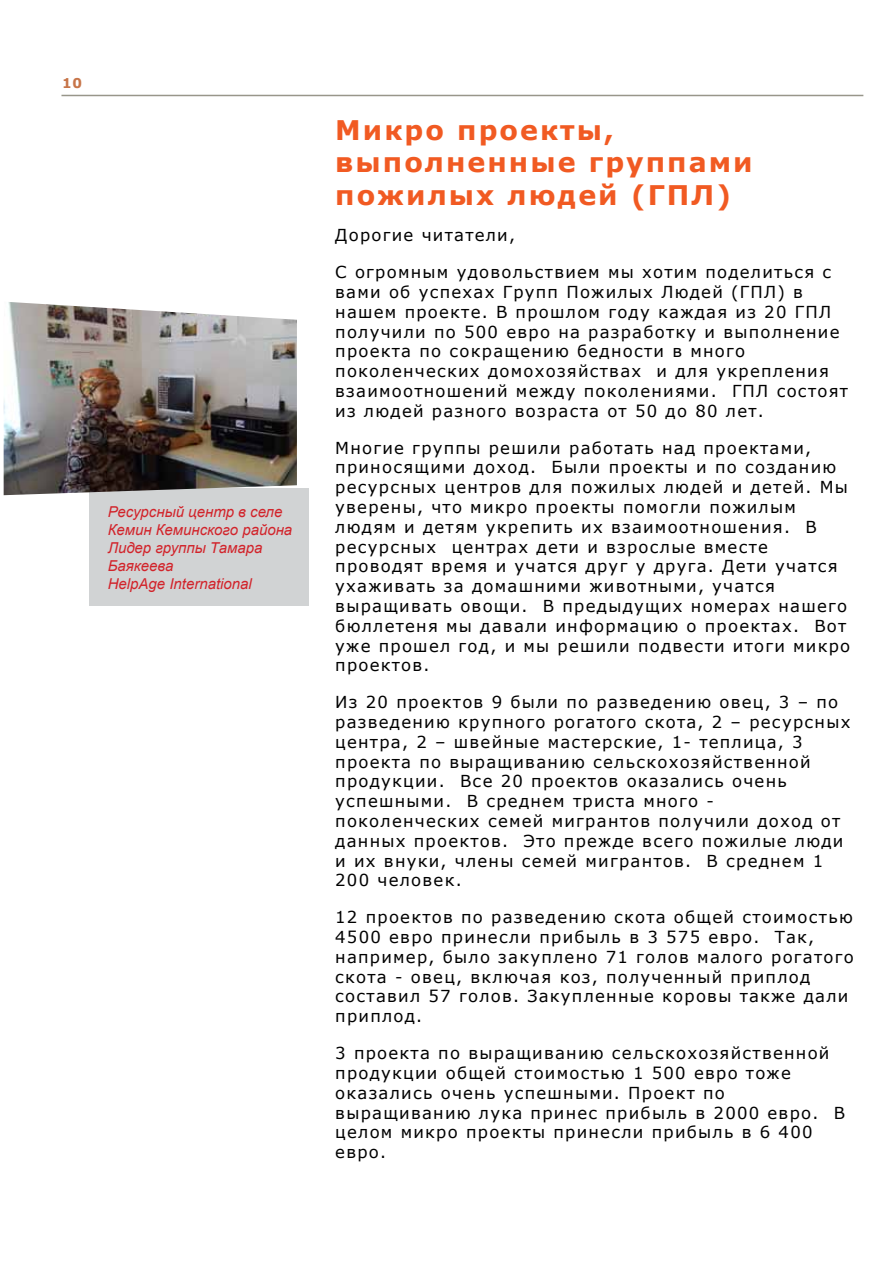
<style>
.page{position:relative;width:893px;height:1263px;background:#fff}
.page>*{position:absolute;margin:0;border:0;box-sizing:border-box;transform-origin:0 0}
.t1{font:700 27px/32.4px "Verdana";letter-spacing:.075em;color:#f15a22}
.t2{font:16.5px/19.8px "Verdana";letter-spacing:.075em;color:#000}
.t3{font:italic 15px/18px "Arial";color:#d2232a}
.t4{font:700 13.5px "Verdana";color:#c77549}
</style>
<div class="page">
<hr style="left:61px;top:95px;width:802px;height:1px;background:#98968a">
<div style="left:90px;top:488px;width:219px;height:118px;background:#d1d3d4"></div>
<img style="left:4px;top:302px;width:293px;height:193px">
<p class="t4" style="left:62px;top:74px;width:22px">10</p>
<p class="t3" style="left:108px;top:502px;width:186px">Ресурсный центр в селе<br>Кемин Кеминского района<br>Лидер группы Тамара<br>Баякеева<br>HelpAge International</p>
<h1 class="t1" style="left:335px;top:113px;width:419px">Микро проекты, выполненные группами пожилых людей (ГПЛ)</h1>
<p class="t2" style="left:335px;top:225px;width:181px">Дорогие читатели,</p>
<p class="t2" style="left:335px;top:262px;width:514px">С огромным удовольствием мы хотим поделиться с вами об успехах Групп Пожилых Людей (ГПЛ) в нашем проекте. В прошлом году каждая из 20 ГПЛ получили по 500 евро на разработку и выполнение проекта по сокращению бедности в много поколенческих домохозяйствах и для укрепления взаимоотношений между поколениями. ГПЛ состоят из людей разного возраста от 50 до 80 лет.</p>
<p class="t2" style="left:335px;top:437px;width:517px">Многие группы решили работать над проектами, приносящими доход. Были проекты и по созданию ресурсных центров для пожилых людей и детей. Мы уверены, что микро проекты помогли пожилым людям и детям укрепить их взаимоотношения. В ресурсных центрах дети и взрослые вместе проводят время и учатся друг у друга. Дети учатся ухаживать за домашними животными, учатся выращивать овощи. В предыдущих номерах нашего бюллетеня мы давали информацию о проектах. Вот уже прошел год, и мы решили подвести итоги микро проектов.</p>
<p class="t2" style="left:335px;top:692px;width:517px">Из 20 проектов 9 были по разведению овец, 3 – по разведению крупного рогатого скота, 2 – ресурсных центра, 2 – швейные мастерские, 1- теплица, 3 проекта по выращиванию сельскохозяйственной продукции. Все 20 проектов оказались очень успешными. В среднем триста много - поколенческих семей мигрантов получили доход от данных проектов. Это прежде всего пожилые люди и их внуки, члены семей мигрантов. В среднем 1<br>200 человек.</p>
<p class="t2" style="left:335px;top:907px;width:520px">12 проектов по разведению скота общей стоимостью 4500 евро принесли прибыль в 3 575 евро. Так, например, было закуплено 71 голов малого рогатого скота - овец, включая коз, полученный приплод составил 57 голов. Закупленные коровы также дали приплод.</p>
<p class="t2" style="left:335px;top:1043px;width:511px">3 проекта по выращиванию сельскохозяйственной продукции общей стоимостью 1 500 евро тоже оказались очень успешными. Проект по выращиванию лука принес прибыль в 2000 евро. В целом микро проекты принесли прибыль в 6 400 евро.</p>
</div>
